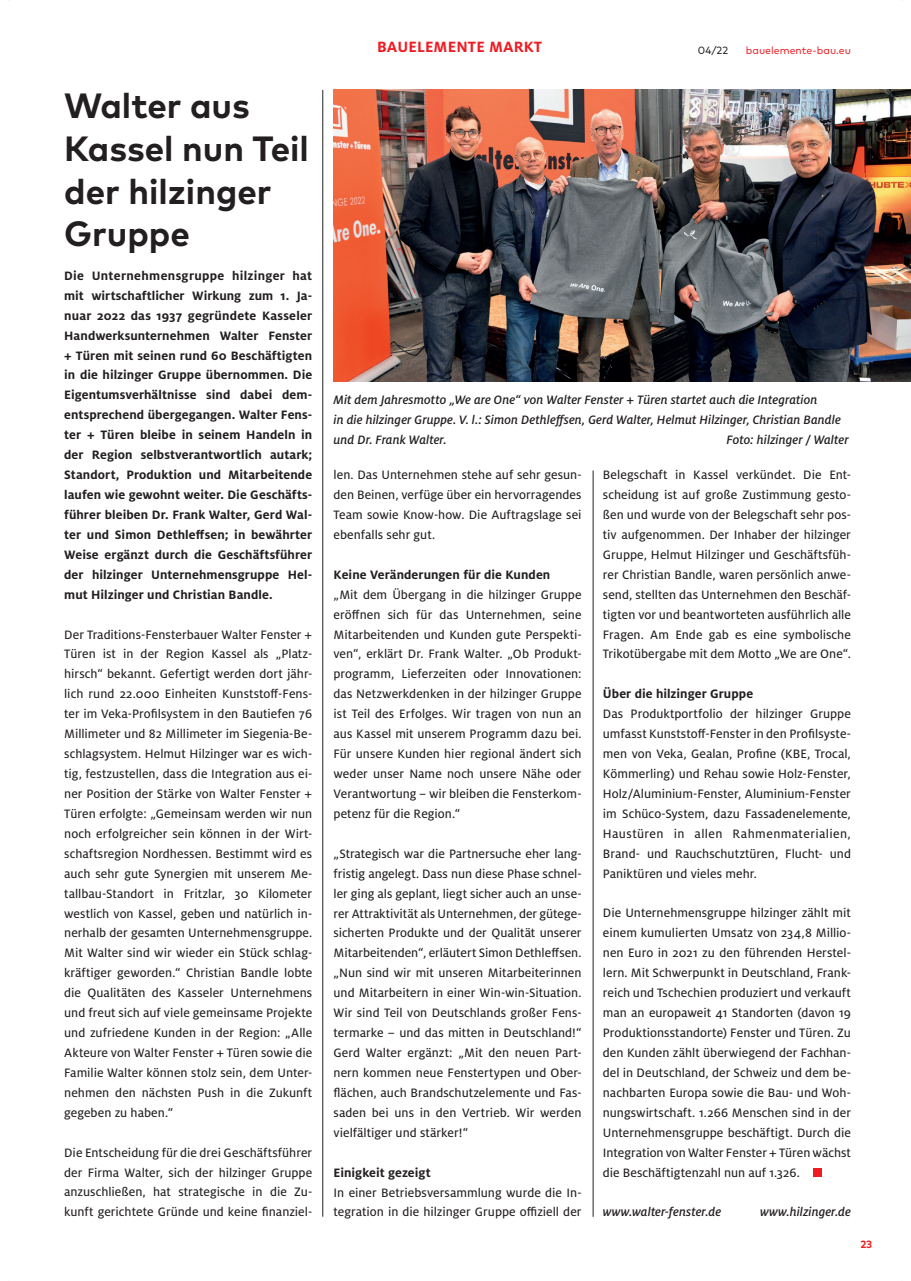
<style>
.page{position:relative;width:911px;height:1281px;background:#fff}
.page>*{position:absolute;margin:0;border:0;box-sizing:border-box;transform-origin:0 0}
.t1{font:700 35.1px/43px "Mark Pro";color:#231f20}
.t2{font:700 16.5px "Milo Pro";letter-spacing:.01em;color:#ee1d23}
.t3{font:13.5px/20px "Milo Pro Text";color:#231f20;text-align:justify}
.t4{font:700 13.5px/20px "Milo Pro";letter-spacing:.005em;color:#231f20;text-align:justify}
.t5{font:italic 500 13.5px/20px "Milo Pro";color:#231f20}
.t6{font:10.5px "Mark Pro";color:#ee1d23}
.t7{font:10.5px "Mark Pro";color:#231f20}
.t8{font:700 10.5px "Mark Pro";color:#ee1d23}
</style>
<div class="page">
<hr style="left:322px;top:90px;width:1px;height:1127px;background:#231f20">
<hr style="left:593px;top:470px;width:1px;height:747px;background:#231f20">
<img style="left:333px;top:90px;width:578px;height:291px">
<div style="left:813px;top:1168px;width:8px;height:9px;background:#ee1d23"></div>
<h1 class="t1" style="left:64px;top:81px;width:246px">Walter aus<br>Kassel nun Teil der hilzinger<br>Gruppe</h1>
<p class="t4" style="left:64px;top:266px;width:250px">Die Unternehmensgruppe hilzinger hat mit wirtschaftlicher Wirkung zum 1. Ja&shy;nuar 2022 das 1937 gegründete Kasseler Handwerksunternehmen Walter Fenster + Türen mit seinen rund 60 Beschäftigten in die hilzinger Gruppe übernommen. Die Eigentumsverhältnisse sind dabei dem&shy;entsprechend übergegangen. Walter Fens&shy;ter + Türen bleibe in seinem Handeln in der Region selbstverantwortlich autark; Standort, Produktion und Mitarbeitende laufen wie gewohnt weiter. Die Geschäfts&shy;führer bleiben Dr. Frank Walter, Gerd Wal&shy;ter und Simon Dethleffsen; in bewährter Weise ergänzt durch die Geschäftsführer der hilzinger Unternehmensgruppe Hel&shy;mut Hilzinger und Christian Bandle.</p>
<p class="t3" style="left:64px;top:624px;width:250px">Der Traditions-Fensterbauer Walter Fenster + Türen ist in der Region Kassel als „Platz&shy;hirsch“ bekannt. Gefertigt werden dort jähr&shy;lich rund 22.000 Einheiten Kunststoff-Fens&shy;ter im Veka-Profilsystem in den Bautiefen 76<br>Millimeter und 82 Millimeter im Siegenia-Be&shy;schlagsystem. Helmut Hilzinger war es wich&shy;tig, festzustellen, dass die Integration aus ei&shy;ner Position der Stärke von Walter Fenster + Türen erfolgte: „Gemeinsam werden wir nun noch erfolgreicher sein können in der Wirt&shy;schaftsregion Nordhessen. Bestimmt wird es auch sehr gute Synergien mit unserem Me&shy;tallbau-Standort in Fritzlar, 30 Kilometer westlich von Kassel, geben und natürlich in&shy;nerhalb der gesamten Unternehmensgruppe.<br>Mit Walter sind wir wieder ein Stück schlag&shy;kräftiger geworden.“ Christian Bandle lobte die Qualitäten des Kasseler Unternehmens und freut sich auf viele gemeinsame Projekte und zufriedene Kunden in der Region: „Alle Akteure von Walter Fenster + Türen sowie die Familie Walter können stolz sein, dem Unter&shy;nehmen den nächsten Push in die Zukunft gegeben zu haben.“</p>
<p class="t3" style="left:64px;top:1142px;width:250px">Die Entscheidung für die drei Geschäftsführer der Firma Walter, sich der hilzinger Gruppe anzuschließen, hat strategische in die Zu&shy;kunft gerichtete Gründe und keine finanziel-</p>
<p class="t2" style="left:377px;top:37px;width:167px">BAUELEMENTE MARKT</p>
<p class="t7" style="left:698px;top:42px;width:32px">04/22</p>
<p class="t6" style="left:746px;top:42px;width:107px">bauelemente-bau.eu</p>
<p class="t5" style="left:333px;top:390px;width:509px">Mit dem Jahresmotto „We are One“ von Walter Fenster + Türen startet auch die Integration<br>in die hilzinger Gruppe. V. l.: Simon Dethleffsen, Gerd Walter, Helmut Hilzinger, Christian Bandle und Dr. Frank Walter.</p>
<p class="t5" style="left:726px;top:430px;width:124px">Foto: hilzinger / Walter</p>
<p class="t3" style="left:333px;top:465px;width:250px">len. Das Unternehmen stehe auf sehr gesun&shy;den Beinen, verfüge über ein hervorragendes Team sowie Know-how. Die Auftragslage sei ebenfalls sehr gut.</p>
<p class="t4" style="left:333px;top:565px;width:218px">Keine Veränderungen für die Kunden</p>
<p class="t3" style="left:333px;top:585px;width:250px">„Mit dem Übergang in die hilzinger Gruppe eröffnen sich für das Unternehmen, seine Mitarbeitenden und Kunden gute Perspekti&shy;ven“, erklärt Dr. Frank Walter. „Ob Produkt&shy;programm, Lieferzeiten oder Innovationen: das Netzwerkdenken in der hilzinger Gruppe ist Teil des Erfolges. Wir tragen von nun an aus Kassel mit unserem Programm dazu bei.<br>Für unsere Kunden hier regional ändert sich weder unser Name noch unsere Nähe oder Verantwortung – wir bleiben die Fensterkom&shy;petenz für die Region.“</p>
<p class="t3" style="left:333px;top:844px;width:250px">„Strategisch war die Partnersuche eher lang&shy;fristig angelegt. Dass nun diese Phase schnel&shy;ler ging als geplant, liegt sicher auch an unse&shy;rer Attraktivität als Unternehmen, der gütege&shy;sicherten Produkte und der Qualität unserer Mitarbeitenden“, erläutert Simon Dethleffsen. „Nun sind wir mit unseren Mitarbeiterinnen und Mitarbeitern in einer Win-win-Situation.<br>Wir sind Teil von Deutschlands großer Fens&shy;termarke – und das mitten in Deutschland!“ Gerd Walter ergänzt: „Mit den neuen Part&shy;nern kommen neue Fenstertypen und Ober&shy;flächen, auch Brandschutzelemente und Fas&shy;saden bei uns in den Vertrieb. Wir werden vielfältiger und stärker!“</p>
<p class="t4" style="left:333px;top:1162px;width:99px">Einigkeit gezeigt</p>
<p class="t3" style="left:333px;top:1182px;width:250px">In einer Betriebsversammlung wurde die In&shy;tegration in die hilzinger Gruppe offiziell der</p>
<p class="t3" style="left:603px;top:465px;width:250px">Belegschaft in Kassel verkündet. Die Ent&shy;scheidung ist auf große Zustimmung gesto&shy;ßen und wurde von der Belegschaft sehr pos&shy;tiv aufgenommen. Der Inhaber der hilzinger Gruppe, Helmut Hilzinger und Geschäftsfüh&shy;rer Christian Bandle, waren persönlich anwe&shy;send, stellten das Unternehmen den Beschäf&shy;tigten vor und beantworteten ausführlich alle Fragen. Am Ende gab es eine symbolische Trikotübergabe mit dem Motto „We are One“.</p>
<p class="t4" style="left:603px;top:684px;width:152px">Über die hilzinger Gruppe</p>
<p class="t3" style="left:603px;top:704px;width:250px">Das Produktportfolio der hilzinger Gruppe umfasst Kunststoff-Fenster in den Profilsyste&shy;men von Veka, Gealan, Profine (KBE, Trocal, Kömmerling) und Rehau sowie Holz-Fenster, Holz/Aluminium-Fenster, Aluminium-Fenster im Schüco-System, dazu Fassadenelemente, Haustüren in allen Rahmenmaterialien, Brand- und Rauchschutztüren, Flucht- und Paniktüren und vieles mehr.</p>
<p class="t3" style="left:603px;top:903px;width:250px">Die Unternehmensgruppe hilzinger zählt mit einem kumulierten Umsatz von 234,8 Millio&shy;nen Euro in 2021 zu den führenden Herstel&shy;lern. Mit Schwerpunkt in Deutschland, Frank&shy;reich und Tschechien produziert und verkauft man an europaweit 41 Standorten (davon 19<br>Produktionsstandorte) Fenster und Türen. Zu den Kunden zählt überwiegend der Fachhan&shy;del in Deutschland, der Schweiz und dem be&shy;nachbarten Europa sowie die Bau- und Woh&shy;nungswirtschaft. 1.266 Menschen sind in der Unternehmensgruppe beschäftigt. Durch die Integration von Walter Fenster + Türen wächst die Beschäftigtenzahl nun auf 1.326.</p>
<p class="t5" style="left:603px;top:1202px;width:120px">www.walter-fenster.de</p>
<p class="t5" style="left:760px;top:1202px;width:92px">www.hilzinger.de</p>
<p class="t8" style="left:860px;top:1236px;width:13px">23</p>
</div>
